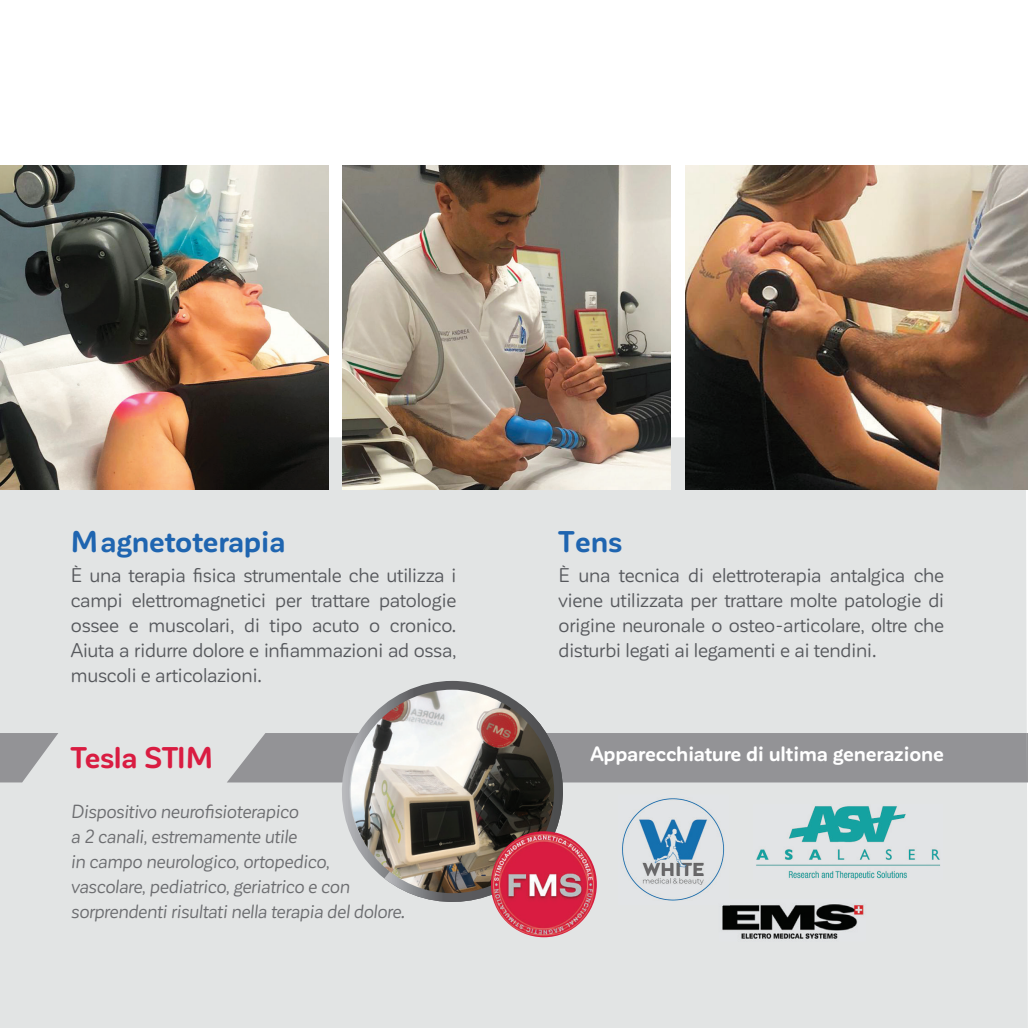
<style>
.page{position:relative;width:1028px;height:1028px;background:#fff}
.page>*{position:absolute;margin:0;border:0;box-sizing:border-box;transform-origin:0 0}
.t1{font:700 29.5px "Corporative Sans Rd";letter-spacing:-.01em;color:#1f65b0}
.t2{font:700 29.5px "Corporative Sans Rd";letter-spacing:-.015em;color:#d91c41}
.t3{font:700 20.5px "Corporative Sans Rd";letter-spacing:-.01em;color:#fff}
.t4{font:19.5px/25px "Corporative Sans Rd";letter-spacing:-.01em;color:#56585c;text-align:justify}
.t5{font:italic 18.75px/25px "Corporative Sans Rd";letter-spacing:-.01em;color:#6c6d70}
</style>
<div class="page">
<div style="left:0;top:437px;width:1027px;height:591px;background:#e2e4e4"></div>
<img style="left:718px;top:916px;width:148px;height:25px">
<img style="left:342px;top:165px;width:328px;height:324px">
<img style="left:0;top:165px;width:329px;height:324px">
<img style="left:685px;top:165px;width:343px;height:324px">
<svg style="left:0;top:733px;width:58px;height:49px;background:#aaabad"></svg>
<hr style="left:1026px;top:733px;width:2px;height:49px;background:#979799">
<svg style="left:328px;top:681px;width:249px;height:23px;background:#c4c6c7"></svg>
<svg style="left:227px;top:704px;width:800px;height:212px;background:#c5cbcc"></svg>
<svg style="left:337px;top:697px;width:212px;height:200px;background:#babcbd"></svg>
<img style="left:351px;top:689px;width:203px;height:204px;border-radius:102px">
<img style="left:491px;top:831px;width:106px;height:106px;border-radius:53px">
<h1 class="t1" style="left:71px;top:525px;width:216px">Magnetoterapia</h1>
<p class="t4" style="left:71px;top:563px;width:387px">È una terapia fisica strumentale che utilizza i campi elettromagnetici per trattare patologie ossee e muscolari, di tipo acuto o cronico.<br>Aiuta a ridurre dolore e infiammazioni ad ossa, muscoli e articolazioni.</p>
<h1 class="t2" style="left:71px;top:741px;width:144px">Tesla STIM</h1>
<p class="t5" style="left:71px;top:798px;width:335px">Dispositivo neurofisioterapico<br>a 2 canali, estremamente utile<br>in campo neurologico, ortopedico, vascolare, pediatrico, geriatrico e con sorprendenti risultati nella terapia del dolore.</p>
<h1 class="t1" style="left:558px;top:525px;width:65px">Tens</h1>
<p class="t4" style="left:558px;top:563px;width:387px">È una tecnica di elettroterapia antalgica che viene utilizzata per trattare molte patologie di origine neuronale o osteo-articolare, oltre che disturbi legati ai legamenti e ai tendini.</p>
<p class="t3" style="left:590px;top:742px;width:355px">Apparecchiature di ultima generazione</p>
</div>
